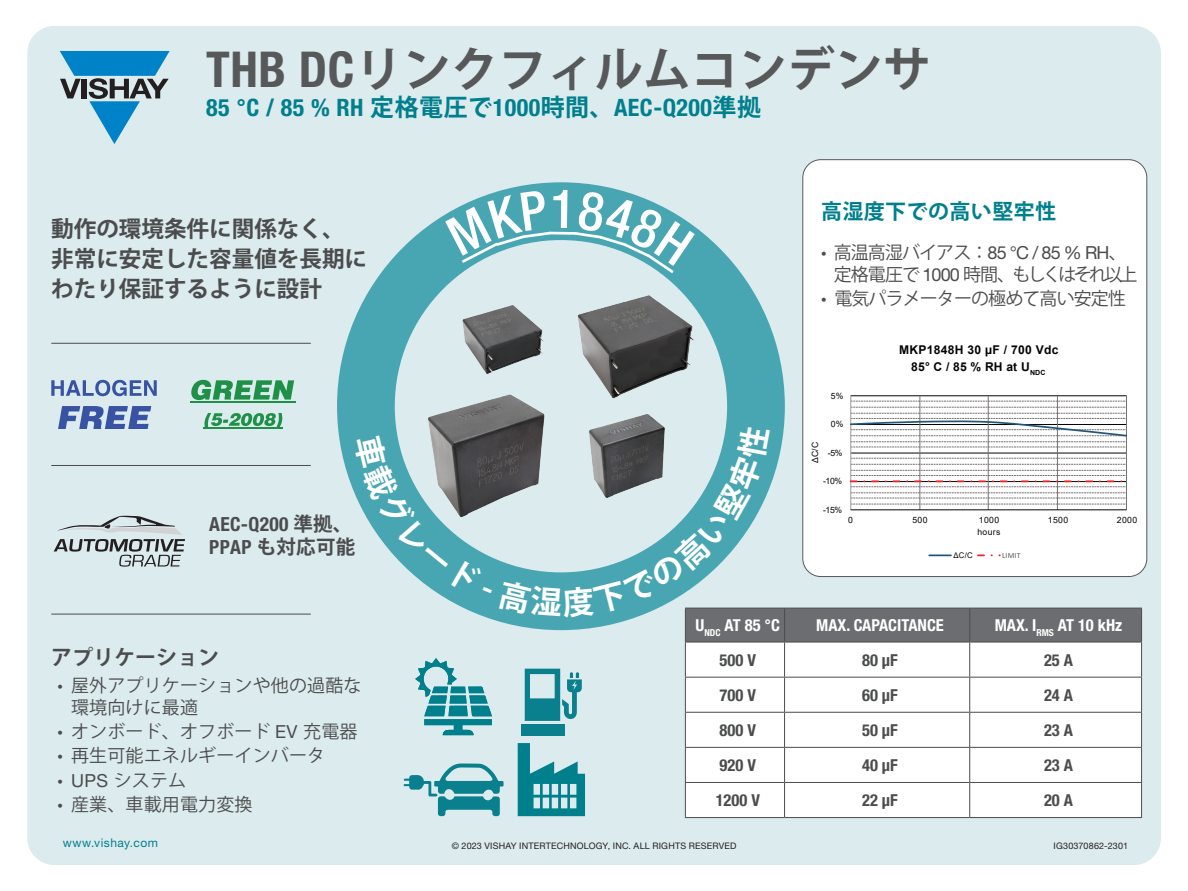
<style>
.page{position:relative;width:1188px;height:891px;background:#fff}
.page>*{position:absolute;margin:0;border:0;box-sizing:border-box;transform-origin:0 0}
.t1{font:700 48px "Koz Go Pr 6 N";color:#57585a}
.t2{font:700 condensed 24px "Helvetica Neue LT Std";letter-spacing:.02em;color:#007f8d}
.t3{font:700 22.5px/30px "Koz Go Pr 6 N";color:#4b4c4d}
.t4{font:700 21px "Koz Go Pr 6 N";letter-spacing:.02em;color:#007f8d}
.t5{font:700 21px "Koz Go Pr 6 N";color:#4b4c4d}
.t6{font:700 condensed 19.5px "Helvetica Neue LT Std";letter-spacing:.02em;color:#4b4c4d}
.t7{font:700 19.5px "Koz Go Pr 6 N";letter-spacing:.01em;color:#4b4c4d}
.t8{font:18px/21.6px "Koz Go Pr 6 N";letter-spacing:.01em;color:#4b4c4d}
.t9{font:18px/21.6px "Koz Go Pr 6 N";letter-spacing:-.05em;color:#4b4c4d}
.t10{font:700 condensed 16.5px "Helvetica Neue LT Std";color:#4b4c4d}
.t11{font:700 condensed 16.5px "Helvetica Neue LT Std";color:#fff}
.t12{font:700 12.15px/16.2px "Arial";letter-spacing:.025em;color:#040503;text-align:center}
.t13{font:12px "Helvetica Neue LT Std";letter-spacing:.04em;color:#007f8d}
.t14{font:9px "Helvetica Neue LT Std";letter-spacing:.025em;color:#231f20}
.t15{font:8.7px "Arial";letter-spacing:.04em;color:#040503}
.t16{font:7.8px "Calibri";letter-spacing:.025em;color:#595959}
.t17{font:7.8px "Arial";color:#040503}
.s1{font-family:"Helvetica Neue LT Std";font-stretch:condensed;font-size:49.5px}
.s2{font-family:"Koz Go Pr 6 N";font-stretch:normal}
.s3{font-family:"Helvetica Neue LT Std";font-stretch:condensed}
.s4{font-family:"Helvetica Neue LT Std"}
</style>
<div class="page">
<div style="left:27px;top:26px;width:1134px;height:839px;background:#dcebee;border-radius:27px"></div>
<div style="left:803px;top:160px;width:344px;height:417px;background:#fff;border-radius:18px"></div>
<svg style="left:60px;top:51px;width:110px;height:93px"></svg>
<div style="left:337px;top:182px;width:448px;height:448px;background:#48a6b2;border-radius:50%"></div>
<div style="left:395px;top:240px;width:332px;height:332px;background:#dcebee;border-radius:50%"></div>
<img style="left:410px;top:281px;width:295px;height:222px">
<hr style="left:51px;top:343px;width:260px;height:1px;background:#4b4c4d">
<hr style="left:51px;top:465px;width:260px;height:1px;background:#4b4c4d">
<hr style="left:51px;top:614px;width:260px;height:1px;background:#4b4c4d">
<svg style="left:404px;top:764px;width:100px;height:52px"></svg>
<svg style="left:415px;top:658px;width:77px;height:77px"></svg>
<svg style="left:518px;top:743px;width:67px;height:73px"></svg>
<div style="left:521px;top:724px;width:43px;height:11px;background:#0a7f8e"></div>
<svg style="left:525px;top:669px;width:57px;height:52px"></svg>
<hr style="left:190px;top:401px;width:105px;height:2px;background:#1f9047">
<svg style="left:191px;top:380px;width:103px;height:20px"></svg>
<hr style="left:203px;top:427px;width:79px;height:2px;background:#1f9047">
<svg style="left:204px;top:413px;width:79px;height:16px"></svg>
<svg style="left:51px;top:380px;width:106px;height:16px"></svg>
<svg style="left:58px;top:406px;width:93px;height:23px"></svg>
<svg style="left:54px;top:516px;width:131px;height:51px"></svg>
<hr style="left:851px;top:395px;width:276px;height:1px;background:#040503">
<hr style="left:919px;top:396px;width:1px;height:114px;background:#767171">
<hr style="left:988px;top:396px;width:1px;height:114px;background:#767171">
<hr style="left:1057px;top:396px;width:1px;height:114px;background:#767171">
<hr style="left:1126px;top:396px;width:1px;height:114px;background:#767171">
<hr style="left:850px;top:396px;width:1px;height:114px;background:#bfbebe">
<div style="left:686px;top:643px;width:455px;height:174px;background:#fff"></div>
<hr style="left:685px;top:642px;width:100px;height:1px;background:#4b4c4d">
<hr style="left:685px;top:642px;width:1px;height:35px;background:#4b4c4d">
<hr style="left:785px;top:642px;width:185px;height:1px;background:#4b4c4d">
<hr style="left:784px;top:642px;width:1px;height:35px;background:#4b4c4d">
<hr style="left:970px;top:642px;width:172px;height:1px;background:#4b4c4d">
<hr style="left:969px;top:642px;width:1px;height:35px;background:#4b4c4d">
<hr style="left:1141px;top:642px;width:1px;height:35px;background:#4b4c4d">
<hr style="left:685px;top:677px;width:100px;height:1px;background:#4b4c4d">
<hr style="left:685px;top:678px;width:1px;height:34px;background:#4b4c4d">
<hr style="left:785px;top:677px;width:185px;height:1px;background:#4b4c4d">
<hr style="left:784px;top:678px;width:1px;height:34px;background:#4b4c4d">
<hr style="left:970px;top:677px;width:172px;height:1px;background:#4b4c4d">
<hr style="left:969px;top:678px;width:1px;height:34px;background:#4b4c4d">
<hr style="left:1141px;top:678px;width:1px;height:34px;background:#4b4c4d">
<hr style="left:685px;top:712px;width:100px;height:1px;background:#4b4c4d">
<hr style="left:685px;top:713px;width:1px;height:34px;background:#4b4c4d">
<hr style="left:785px;top:712px;width:185px;height:1px;background:#4b4c4d">
<hr style="left:784px;top:713px;width:1px;height:34px;background:#4b4c4d">
<hr style="left:970px;top:712px;width:172px;height:1px;background:#4b4c4d">
<hr style="left:969px;top:713px;width:1px;height:34px;background:#4b4c4d">
<hr style="left:1141px;top:713px;width:1px;height:34px;background:#4b4c4d">
<hr style="left:685px;top:747px;width:100px;height:1px;background:#4b4c4d">
<hr style="left:685px;top:748px;width:1px;height:34px;background:#4b4c4d">
<hr style="left:785px;top:747px;width:185px;height:1px;background:#4b4c4d">
<hr style="left:784px;top:748px;width:1px;height:34px;background:#4b4c4d">
<hr style="left:970px;top:747px;width:172px;height:1px;background:#4b4c4d">
<hr style="left:969px;top:748px;width:1px;height:34px;background:#4b4c4d">
<hr style="left:1141px;top:748px;width:1px;height:34px;background:#4b4c4d">
<hr style="left:685px;top:782px;width:100px;height:1px;background:#4b4c4d">
<hr style="left:685px;top:783px;width:1px;height:34px;background:#4b4c4d">
<hr style="left:785px;top:782px;width:185px;height:1px;background:#4b4c4d">
<hr style="left:784px;top:783px;width:1px;height:34px;background:#4b4c4d">
<hr style="left:970px;top:782px;width:172px;height:1px;background:#4b4c4d">
<hr style="left:969px;top:783px;width:1px;height:34px;background:#4b4c4d">
<hr style="left:1141px;top:783px;width:1px;height:34px;background:#4b4c4d">
<hr style="left:685px;top:817px;width:100px;height:1px;background:#4b4c4d">
<hr style="left:785px;top:817px;width:185px;height:1px;background:#4b4c4d">
<hr style="left:970px;top:817px;width:172px;height:1px;background:#4b4c4d">
<svg style="left:445px;top:190px;width:250px;height:86px"></svg>
<svg style="left:353px;top:434px;width:139px;height:161px"></svg>
<svg style="left:498px;top:401px;width:644px;height:241px"></svg>
<h1 class="t1" style="left:206px;top:42px;width:726px"><span class="s1">THB DC</span>リンクフィルムコンデンサ</h1>
<h2 class="t2" style="left:206px;top:93px;width:556px">85 °C / 85 % RH <span class="s2">定格電圧で</span>1000<span class="s2">時間、</span>AEC-Q200<span class="s2">準拠</span></h2>
<p class="t3" style="left:51px;top:215px;width:317px">動作の環境条件に関係なく、非常に安定した容量値を長期にわたり保証するように設計</p>
<p class="t6" style="left:209px;top:512px;width:145px">AEC-Q200 <span class="s2">準拠、</span></p>
<p class="t7" style="left:209px;top:536px;width:148px"><span class="s3">PPAP</span> も対応可能</p>
<p class="t4" style="left:821px;top:200px;width:237px">高湿度下での高い堅牢性</p>
<p class="t9" style="left:834px;top:242px;width:305px;text-indent:-13px">• 高温高湿バイアス：<span class="s4">85 °C / 85 % RH</span>、定格電圧で <span class="s4">1000</span> 時間、もしくはそれ以上</p>
<p class="t9" style="left:821px;top:288px;width:306px">• 電気パラメーターの極めて高い安定性</p>
<p class="t15" style="left:831px;top:389px;width:14px">5%</p>
<p class="t15" style="left:809px;top:463px;width:23px;rotate:-90deg">ΔC/C</p>
<p class="t15" style="left:831px;top:418px;width:14px">0%</p>
<p class="t15" style="left:828px;top:447px;width:16px">-5%</p>
<p class="t15" style="left:823px;top:475px;width:21px">-10%</p>
<p class="t15" style="left:823px;top:504px;width:21px">-15%</p>
<p class="t12" style="left:899px;top:342px;width:161px">MKP1848H 30 µF / 700 Vdc<br>85° C / 85 % RH at U<sub>NDC</sub></p>
<p class="t15" style="left:848px;top:514px;width:6px">0</p>
<p class="t15" style="left:912px;top:514px;width:17px">500</p>
<p class="t15" style="left:979px;top:514px;width:22px">1000</p>
<p class="t15" style="left:1048px;top:514px;width:22px">1500</p>
<p class="t15" style="left:1117px;top:514px;width:22px">2000</p>
<p class="t15" style="left:977px;top:526px;width:25px">hours</p>
<p class="t17" style="left:953px;top:550px;width:21px">ΔC/C</p>
<p class="t16" style="left:1002px;top:550px;width:20px">LIMIT</p>
<p class="t5" style="left:51px;top:645px;width:169px">アプリケーション</p>
<p class="t8" style="left:71px;top:675px;width:292px;text-indent:-14px">• 屋外アプリケーションや他の過酷な環境向けに最適</p>
<p class="t8" style="left:57px;top:721px;width:302px">• オンボード、オフボード <span class="s4">EV</span> 充電器</p>
<p class="t8" style="left:57px;top:745px;width:269px">• 再生可能エネルギーインバータ</p>
<p class="t8" style="left:57px;top:770px;width:130px">• <span class="s4">UPS</span> システム</p>
<p class="t8" style="left:57px;top:794px;width:197px">• 産業、車載用電力変換</p>
<p class="t11" style="left:696px;top:615px;width:86px">U<sub>NDC</sub> AT 85 °C</p>
<p class="t11" style="left:816px;top:615px;width:129px">MAX. CAPACITANCE</p>
<p class="t11" style="left:995px;top:615px;width:129px">MAX. I<sub>RMS</sub> AT 10 kHz</p>
<p class="t10" style="left:720px;top:650px;width:38px">500 V</p>
<p class="t10" style="left:862px;top:650px;width:37px">80 µF</p>
<p class="t10" style="left:1044px;top:650px;width:30px">25 A</p>
<p class="t10" style="left:720px;top:685px;width:38px">700 V</p>
<p class="t10" style="left:862px;top:685px;width:37px">60 µF</p>
<p class="t10" style="left:1044px;top:685px;width:30px">24 A</p>
<p class="t10" style="left:720px;top:720px;width:38px">800 V</p>
<p class="t10" style="left:862px;top:720px;width:37px">50 µF</p>
<p class="t10" style="left:1044px;top:720px;width:30px">23 A</p>
<p class="t10" style="left:720px;top:755px;width:38px">920 V</p>
<p class="t10" style="left:862px;top:755px;width:37px">40 µF</p>
<p class="t10" style="left:1044px;top:755px;width:30px">23 A</p>
<p class="t10" style="left:716px;top:790px;width:46px">1200 V</p>
<p class="t10" style="left:862px;top:790px;width:37px">22 µF</p>
<p class="t10" style="left:1044px;top:790px;width:30px">20 A</p>
<p class="t13" style="left:63px;top:836px;width:97px">www.vishay.com</p>
<p class="t14" style="left:452px;top:841px;width:286px">© 2023 VISHAY INTERTECHNOLOGY, INC. ALL RIGHTS RESERVED</p>
<p class="t14" style="left:1054px;top:841px;width:76px">IG30370862-2301</p>
</div>
